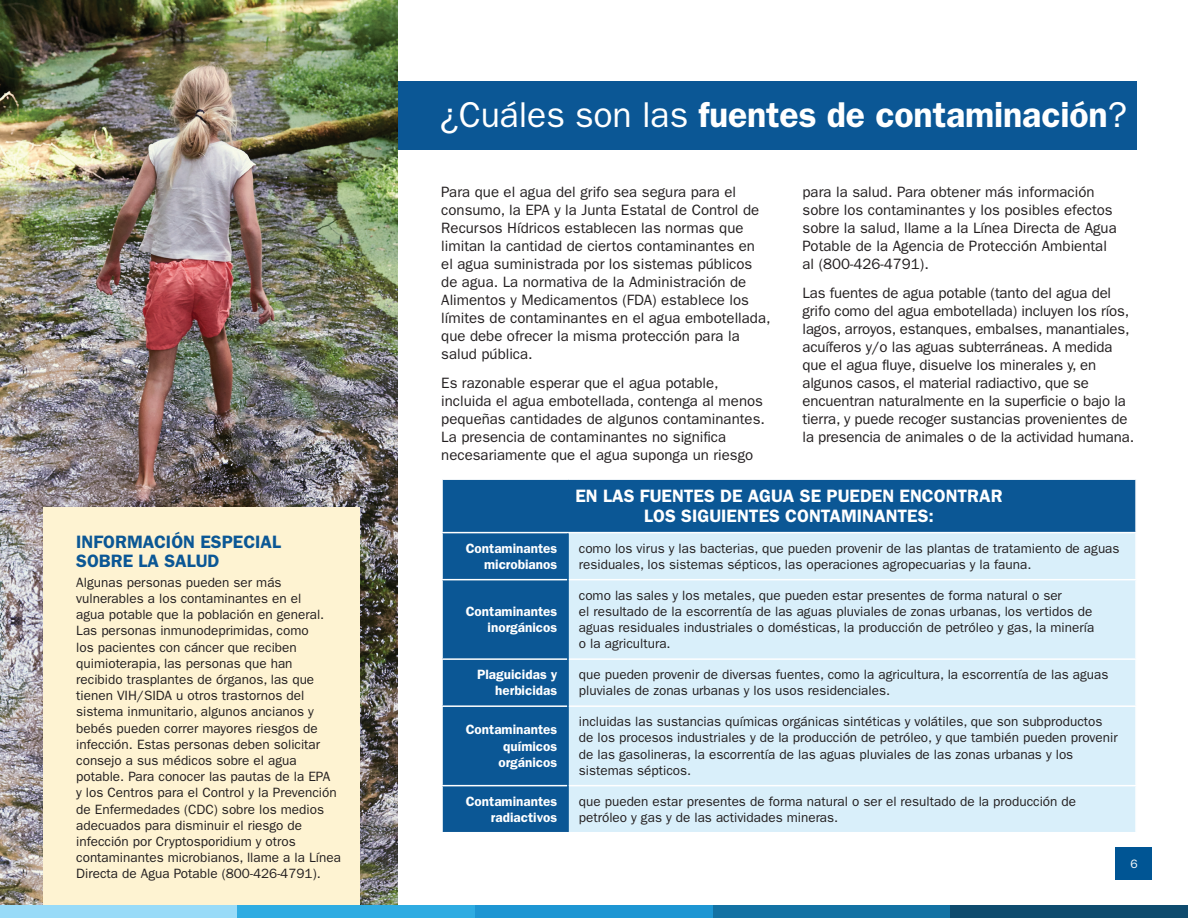
<style>
.page{position:relative;width:1188px;height:918px;background:#fff}
.page>*{position:absolute;margin:0;border:0;box-sizing:border-box;transform-origin:0 0}
.t1{font:600 36px "ITC Franklin Gothic Std";letter-spacing:-.005em;color:#fff}
.t2{font:600 18px/19.5px "ITC Franklin Gothic Std";color:#fff;text-align:center}
.t3{font:600 18px/19.5px "ITC Franklin Gothic Std";color:#0b5795}
.t4{font:15px/18px "ITC Franklin Gothic Std";color:#231f20}
.t5{font:13.5px/16.2px "ITC Franklin Gothic Std";color:#231f20}
.t6{font:600 13.5px/16.2px "ITC Franklin Gothic Std";color:#fff;text-align:right}
.t7{font:12.15px "ITC Franklin Gothic Std";color:#fff}
.s1{font-weight:400}
</style>
<div class="page">
<div style="left:0;top:905px;width:238px;height:13px;background:#99dbf8"></div>
<div style="left:238px;top:905px;width:237px;height:13px;background:#2face2"></div>
<div style="left:475px;top:905px;width:238px;height:13px;background:#1e96d3"></div>
<div style="left:713px;top:905px;width:237px;height:13px;background:#1372a4"></div>
<div style="left:950px;top:905px;width:238px;height:13px;background:#0e4b6e"></div>
<div style="left:387px;top:81px;width:750px;height:69px;background:#0b5795"></div>
<div style="left:443px;top:480px;width:692px;height:352px;background:#0b5795"></div>
<div style="left:569px;top:533px;width:566px;height:299px;background:#d9effa"></div>
<hr style="left:441px;top:532px;width:127px;height:1px;background:#fff">
<hr style="left:568px;top:532px;width:569px;height:1px;background:#fff">
<hr style="left:441px;top:579px;width:126px;height:1px;background:#fff">
<hr style="left:569px;top:579px;width:568px;height:1px;background:#fff">
<hr style="left:441px;top:658px;width:126px;height:2px;background:#fff">
<hr style="left:569px;top:658px;width:568px;height:2px;background:#fff">
<hr style="left:441px;top:705px;width:126px;height:2px;background:#fff">
<hr style="left:569px;top:705px;width:568px;height:2px;background:#fff">
<hr style="left:441px;top:785px;width:126px;height:1px;background:#fff">
<hr style="left:569px;top:785px;width:568px;height:1px;background:#fff">
<hr style="left:567px;top:533px;width:2px;height:47px;background:#0b5795">
<hr style="left:567px;top:580px;width:2px;height:79px;background:#0b5795">
<hr style="left:567px;top:659px;width:2px;height:47px;background:#0b5795">
<hr style="left:567px;top:706px;width:2px;height:80px;background:#0b5795">
<hr style="left:567px;top:786px;width:2px;height:46px;background:#0b5795">
<img style="left:0;top:0;width:397px;height:620px">
<img style="left:0;top:620px;width:397px;height:285px">
<div style="left:43px;top:507px;width:317px;height:398px;background:#fef3d2"></div>
<div style="left:1116px;top:848px;width:36px;height:32px;background:#005594"></div>
<h2 class="t3" style="left:76px;top:532px;width:206px">INFORMACIÓN ESPECIAL<br>SOBRE LA SALUD</h2>
<p class="t5" style="left:76px;top:574px;width:266px">Algunas personas pueden ser más vulnerables a los contaminantes en el<br>agua potable que la población en general.<br>Las personas inmunodeprimidas, como<br>los pacientes con cáncer que reciben quimioterapia, las personas que han recibido trasplantes de órganos, las que tienen VIH/SIDA u otros trastornos del sistema inmunitario, algunos ancianos y bebés pueden correr mayores riesgos de infección. Estas personas deben solicitar consejo a sus médicos sobre el agua potable. Para conocer las pautas de la EPA<br>y los Centros para el Control y la Prevención de Enfermedades (CDC) sobre los medios adecuados para disminuir el riesgo de infección por Cryptosporidium y otros contaminantes microbianos, llame a la Línea Directa de Agua Potable (800‑426‑4791).</p>
<h1 class="t1" style="left:440px;top:93px;width:689px"><span class="s1">¿Cuáles son las</span> fuentes de contaminación<span class="s1">?</span></h1>
<p class="t4" style="left:441px;top:183px;width:331px">Para que el agua del grifo sea segura para el consumo, la EPA y la Junta Estatal de Control de Recursos Hídricos establecen las normas que limitan la cantidad de ciertos contaminantes en<br>el agua suministrada por los sistemas públicos de agua. La normativa de la Administración de Alimentos y Medicamentos (FDA) establece los límites de contaminantes en el agua embotellada, que debe ofrecer la misma protección para la salud pública.</p>
<p class="t4" style="left:441px;top:374px;width:325px">Es razonable esperar que el agua potable, incluida el agua embotellada, contenga al menos pequeñas cantidades de algunos contaminantes.<br>La presencia de contaminantes no significa necesariamente que el agua suponga un riesgo</p>
<p class="t4" style="left:803px;top:183px;width:316px">para la salud. Para obtener más información sobre los contaminantes y los posibles efectos sobre la salud, llame a la Línea Directa de Agua Potable de la Agencia de Protección Ambiental al (800‑426‑4791).</p>
<p class="t4" style="left:803px;top:284px;width:333px">Las fuentes de agua potable (tanto del agua del grifo como del agua embotellada) incluyen los ríos, lagos, arroyos, estanques, embalses, manantiales, acuíferos y/o las aguas subterráneas. A medida que el agua fluye, disuelve los minerales y, en algunos casos, el material radiactivo, que se encuentran naturalmente en la superficie o bajo la tierra, y puede recoger sustancias provenientes de la presencia de animales o de la actividad humana.</p>
<h2 class="t2" style="left:576px;top:486px;width:429px">EN LAS FUENTES DE AGUA SE PUEDEN ENCONTRAR<br>LOS SIGUIENTES CONTAMINANTES:</h2>
<p class="t6" style="left:466px;top:540px;width:93px">Contaminantes microbianos</p>
<p class="t5" style="left:579px;top:540px;width:542px">como los virus y las bacterias, que pueden provenir de las plantas de tratamiento de aguas residuales, los sistemas sépticos, las operaciones agropecuarias y la fauna.</p>
<p class="t6" style="left:466px;top:603px;width:93px">Contaminantes inorgánicos</p>
<p class="t5" style="left:579px;top:587px;width:517px">como las sales y los metales, que pueden estar presentes de forma natural o ser<br>el resultado de la escorrentía de las aguas pluviales de zonas urbanas, los vertidos de aguas residuales industriales o domésticas, la producción de petróleo y gas, la minería o la agricultura.</p>
<p class="t6" style="left:477px;top:666px;width:82px">Plaguicidas y herbicidas</p>
<p class="t5" style="left:579px;top:667px;width:531px">que pueden provenir de diversas fuentes, como la agricultura, la escorrentía de las aguas pluviales de zonas urbanas y los usos residenciales.</p>
<p class="t6" style="left:466px;top:722px;width:93px">Contaminantes químicos orgánicos</p>
<p class="t5" style="left:579px;top:714px;width:540px">incluidas las sustancias químicas orgánicas sintéticas y volátiles, que son subproductos de los procesos industriales y de la producción de petróleo, y que también pueden provenir de las gasolineras, la escorrentía de las aguas pluviales de las zonas urbanas y los sistemas sépticos.</p>
<p class="t6" style="left:466px;top:793px;width:93px">Contaminantes radiactivos</p>
<p class="t5" style="left:579px;top:793px;width:499px">que pueden estar presentes de forma natural o ser el resultado de la producción de petróleo y gas y de las actividades mineras.</p>
<p class="t7" style="left:1130px;top:857px;width:9px">6</p>
</div>
